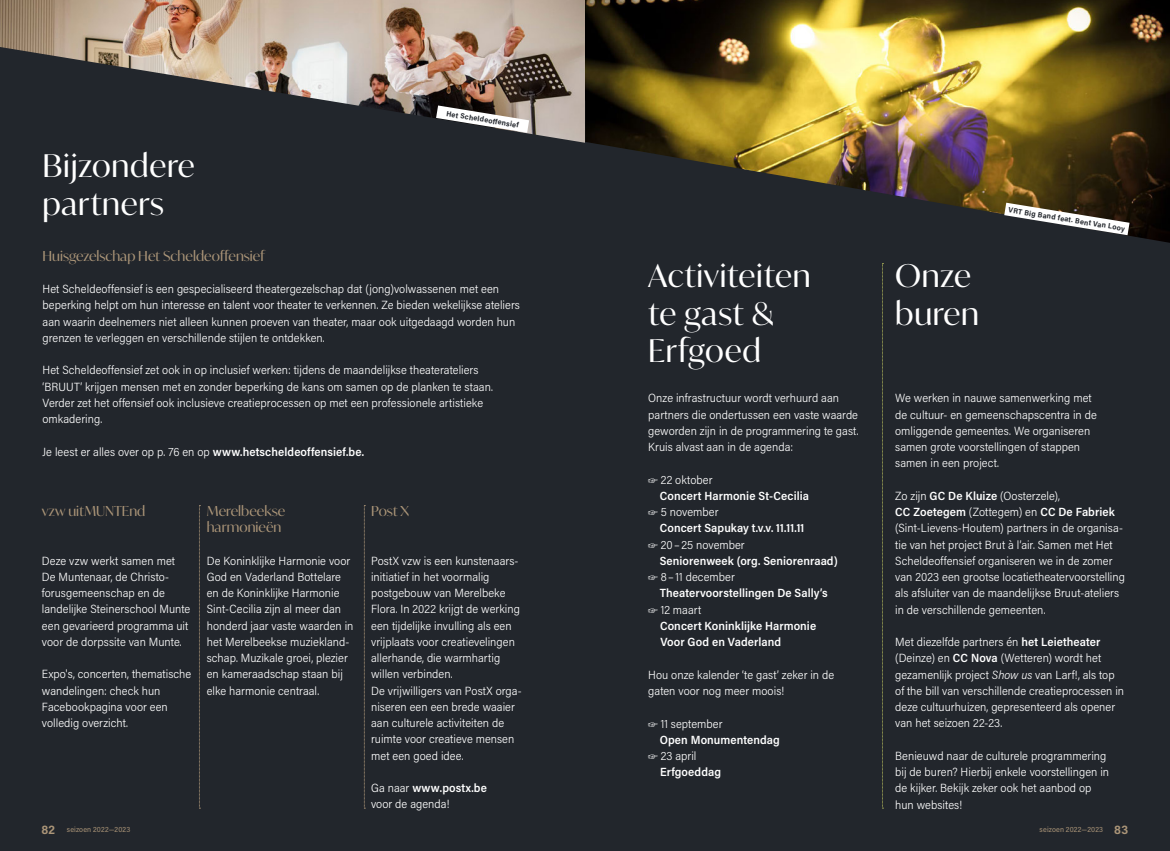
<style>
.page{position:relative;width:1170px;height:851px;background:#fff}
.page>*{position:absolute;margin:0;border:0;box-sizing:border-box;transform-origin:0 0}
.t1{font:31.25px/37.5px "Ivy Mode";letter-spacing:.025em;color:#fff}
.t2{font:13.75px/16.2px "Ivy Mode";letter-spacing:.005em;color:#ab9578}
.t3{font:300 11.88px/16.2px "Acumin Pro Semi Cond";letter-spacing:.005em;color:#fff}
.t4{font:600 11.88px "Acumin Pro Semi Cond";letter-spacing:.005em;color:#fff}
.t5{font:700 7.5px "Acumin Pro Semi Cond";color:#22262c}
.t6{font:7.5px "Acumin Pro Semi Cond";letter-spacing:.025em;color:#ab9578}
.s1{font-weight:600}
.s2{font-weight:700;font-size:12.5px}
.s3{font-family:"Director";font-weight:400;font-size:13.75px}
.s4{font-style:italic}
</style>
<div class="page">
<img style="left:0;top:0;width:585px;height:47px">
<div style="left:0;top:47px;width:585px;height:803px;background:#22262c"></div>
<svg style="left:199px;top:505px;width:1px;height:303px"></svg>
<svg style="left:364px;top:505px;width:1px;height:303px"></svg>
<svg style="left:436px;top:105px;width:93px;height:28px"></svg>
<img style="left:585px;top:0;width:584px;height:100px">
<svg style="left:585px;top:100px;width:584px;height:750px;background:#2b2c2b"></svg>
<svg style="left:882px;top:263px;width:1px;height:545px"></svg>
<svg style="left:1004px;top:203px;width:125px;height:32px"></svg>
<p class="t5" style="left:447px;top:108px;width:75px;rotate:9deg">Het Scheldeoffensief</p>
<h1 class="t1" style="left:43px;top:146px;width:153px">Bijzondere partners</h1>
<p class="t2" style="left:43px;top:247px;width:224px">Huisgezelschap Het Scheldeoffensief</p>
<p class="t3" style="left:43px;top:280px;width:479px">Het Scheldeoffensief is een gespecialiseerd theatergezelschap dat (jong)volwassenen met een beperking helpt om hun interesse en talent voor theater te verkennen. Ze bieden wekelijkse ateliers aan waarin deelnemers niet alleen kunnen proeven van theater, maar ook uitgedaagd worden hun grenzen te verleggen en verschillende stijlen te ontdekken.</p>
<p class="t3" style="left:43px;top:361px;width:452px">Het Scheldeoffensief zet ook in op inclusief werken: tijdens de maandelijkse theaterateliers ‘BRUUT’ krijgen mensen met en zonder beperking de kans om samen op de planken te staan.<br>Verder zet het offensief ook inclusieve creatieprocessen op met een professionele artistieke omkadering.</p>
<p class="t3" style="left:43px;top:443px;width:323px">Je leest er alles over op p. 76 en op <span class="s1">www.hetscheldeoffensief.be.</span></p>
<p class="t2" style="left:42px;top:502px;width:105px">vzw uitMUNTEnd</p>
<p class="t3" style="left:42px;top:551px;width:150px">Deze vzw werkt samen met<br>De Muntenaar, de Christo&shy;forusgemeenschap en de landelijke Steinerschool Munte een gevarieerd programma uit voor de dorpssite van Munte.</p>
<p class="t3" style="left:42px;top:665px;width:151px">Expo's, concerten, thematische wandelingen: check hun<br>Facebookpagina voor een volledig overzicht.</p>
<p class="t2" style="left:207px;top:502px;width:80px">Merelbeekse harmonieën</p>
<p class="t3" style="left:207px;top:551px;width:148px">De Koninklijke Harmonie voor<br>God en Vaderland Bottelare en de Koninklijke Harmonie<br>Sint-Cecilia zijn al meer dan honderd jaar vaste waarden in het Merelbeekse muziekland&shy;schap. Muzikale groei, plezier en kameraadschap staan bij elke harmonie centraal.</p>
<p class="t6" style="left:41px;top:823px;width:90px"><span class="s2">82</span> seizoen 2022—2023</p>
<p class="t2" style="left:371px;top:502px;width:40px">Post X</p>
<p class="t3" style="left:371px;top:551px;width:152px">PostX vzw is een kunstenaars&shy;initiatief in het voormalig postgebouw van Merelbeke<br>Flora. In 2022 krijgt de werking een tijdelijke invulling als een vrijplaats voor creatievelingen allerhande, die warmhartig willen verbinden.<br>De vrijwilligers van PostX orga&shy;niseren een een brede waaier aan culturele activiteiten de ruimte voor creatieve mensen met een goed idee.</p>
<p class="t3" style="left:371px;top:779px;width:117px">Ga naar <span class="s1">www.postx.be </span>voor de agenda!</p>
<h1 class="t1" style="left:648px;top:256px;width:164px">Activiteiten te gast &amp;<br>Erfgoed</h1>
<h1 class="t1" style="left:895px;top:256px;width:85px">Onze buren</h1>
<p class="t5" style="left:1009px;top:205px;width:119px;rotate:9deg">VRT Big Band feat. Bent Van Looy</p>
<p class="t3" style="left:648px;top:389px;width:212px">Onze infrastructuur wordt verhuurd aan partners die ondertussen een vaste waarde geworden zijn in de programmering te gast.<br>Kruis alvast aan in de agenda:</p>
<p class="t3" style="left:648px;top:471px;width:66px"><span class="s3">☞</span> 22 oktober</p>
<p class="t4" style="left:659px;top:487px;width:151px">Concert Harmonie St-Cecilia</p>
<p class="t3" style="left:648px;top:503px;width:72px"><span class="s3">☞</span> 5 november</p>
<p class="t4" style="left:659px;top:520px;width:146px">Concert Sapukay t.v.v. 11.11.11</p>
<p class="t3" style="left:648px;top:536px;width:98px"><span class="s3">☞</span> 20– 25 november</p>
<p class="t4" style="left:659px;top:552px;width:179px">Seniorenweek (org. Seniorenraad)</p>
<p class="t3" style="left:648px;top:568px;width:88px"><span class="s3">☞</span> 8– 11 december</p>
<p class="t4" style="left:659px;top:585px;width:169px">Theatervoorstellingen De Sally’s</p>
<p class="t3" style="left:648px;top:601px;width:55px"><span class="s3">☞</span> 12 maart</p>
<p class="t4" style="left:660px;top:617px;width:158px">Concert Koninklijke Harmonie</p>
<p class="t4" style="left:660px;top:633px;width:122px">Voor God en Vaderland</p>
<p class="t3" style="left:648px;top:666px;width:187px">Hou onze kalender ‘te gast’ zeker in de gaten voor nog meer moois!</p>
<p class="t3" style="left:648px;top:714px;width:76px"><span class="s3">☞</span> 11 september</p>
<p class="t4" style="left:659px;top:731px;width:122px">Open Monumentendag</p>
<p class="t3" style="left:648px;top:747px;width:50px"><span class="s3">☞</span> 23 april</p>
<p class="t4" style="left:660px;top:763px;width:62px">Erfgoeddag</p>
<p class="t3" style="left:895px;top:389px;width:203px">We werken in nauwe samenwerking met de cultuur- en gemeenschapscentra in de omliggende gemeentes. We organiseren samen grote voorstellingen of stappen samen in een project.</p>
<p class="t3" style="left:895px;top:487px;width:231px">Zo zijn <span class="s1">GC De Kluize</span> (Oosterzele),<br><span class="s1">CC Zoetegem</span> (Zottegem) en <span class="s1">CC De Fabriek </span>(Sint-Lievens-Houtem) partners in de organisa&shy;tie van het project Brut à l’air. Samen met Het Scheldeoffensief organiseren we in de zomer van 2023 een grootse locatietheatervoorstelling als afsluiter van de maandelijkse Bruut-ateliers in de verschillende gemeenten.</p>
<p class="t3" style="left:895px;top:633px;width:230px">Met diezelfde partners én <span class="s1">het Leietheater </span>(Deinze) en <span class="s1">CC Nova</span> (Wetteren) wordt het gezamenlijk project <span class="s4">Show us</span> van Larf!, als top of the bill van verschillende creatieprocessen in deze cultuurhuizen, gepresenteerd als opener van het seizoen 22-23.</p>
<p class="t3" style="left:895px;top:747px;width:215px">Benieuwd naar de culturele programmering bij de buren? Hierbij enkele voorstellingen in de kijker. Bekijk zeker ook het aanbod op hun websites!</p>
<p class="t6" style="left:1039px;top:823px;width:90px">seizoen 2022—2023 <span class="s2">83</span></p>
</div>
